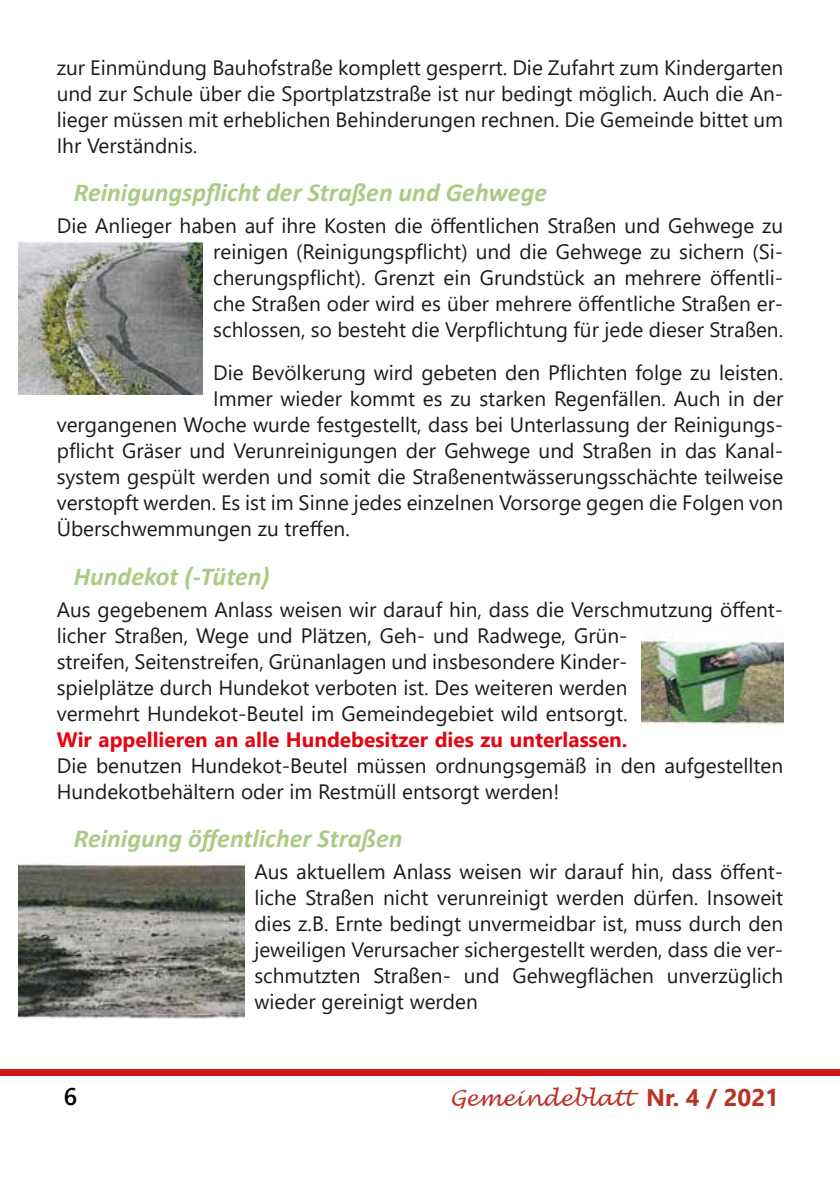
<style>
.page{position:relative;width:840px;height:1191px;background:#fff}
.page>*{position:absolute;margin:0;border:0;box-sizing:border-box;transform-origin:0 0}
.t1{font:italic 700 26px "Calibri";color:#a9cb85}
.t2{font:600 24px "Segoe UI";color:#000}
.t3{font:italic 22px "Lucida Handwriting";color:#b93325}
.t4{font:20.8px/26px "Segoe UI";color:#1b1b1a;text-align:justify}
.t5{font:700 20.8px "Segoe UI";color:#e30613}
.s1{font-family:"Segoe UI";font-weight:700;font-style:normal;font-size:24px}
</style>
<div class="page">
<div style="left:0;top:1069px;width:839px;height:6px;background:#cd1719"></div>
<img style="left:18px;top:241px;width:185px;height:153px">
<img style="left:641px;top:636px;width:141px;height:89px">
<img style="left:18px;top:863px;width:226px;height:155px">
<p class="t4" style="left:57px;top:52px;width:727px">zur Einmündung Bauhofstraße komplett gesperrt. Die Zufahrt zum Kindergarten und zur Schule über die Sportplatzstraße ist nur bedingt möglich. Auch die An&shy;lieger müssen mit erheblichen Behinderungen rechnen. Die Gemeinde bittet um Ihr Verständnis.</p>
<p class="t1" style="left:74px;top:174px;width:474px">Reinigungspflicht der Straßen und Gehwege</p>
<p class="t4" style="left:213px;top:211px;width:571px;text-indent:-156px">Die Anlieger haben auf ihre Kosten die öffentlichen Straßen und Gehwege zu reinigen (Reinigungspflicht) und die Gehwege zu sichern (Si&shy;cherungspflicht). Grenzt ein Grundstück an mehrere öffentli&shy;che Straßen oder wird es über mehrere öffentliche Straßen er&shy;schlossen, so besteht die Verpflichtung für jede dieser Straßen.</p>
<p class="t4" style="left:213px;top:358px;width:571px">Die Bevölkerung wird gebeten den Pflichten folge zu leisten.</p>
<p class="t4" style="left:213px;top:384px;width:571px">Immer wieder kommt es zu starken Regenfällen. Auch in der</p>
<p class="t4" style="left:57px;top:410px;width:727px">vergangenen Woche wurde festgestellt, dass bei Unterlassung der Reinigungs-</p>
<p class="t4" style="left:57px;top:436px;width:727px">pflicht Gräser und Verunreinigungen der Gehwege und Straßen in das Kanal-</p>
<p class="t4" style="left:57px;top:462px;width:727px">system gespült werden und somit die Straßenentwässerungsschächte teilweise</p>
<p class="t4" style="left:57px;top:488px;width:727px">verstopft werden. Es ist im Sinne jedes einzelnen Vorsorge gegen die Folgen von</p>
<p class="t4" style="left:57px;top:514px;width:294px">Überschwemmungen zu treffen.</p>
<p class="t1" style="left:74px;top:558px;width:197px">Hundekot (-Tüten)</p>
<p class="t4" style="left:57px;top:594px;width:727px;text-align:left">Aus gegebenem Anlass weisen wir darauf hin, dass die Verschmutzung öffent&shy;licher Straßen, Wege und Plätzen, Geh- und Radwege, Grün-<br>streifen, Seitenstreifen, Grünanlagen und insbesondere Kinder-<br>spielplätze durch Hundekot verboten ist. Des weiteren werden<br>vermehrt Hundekot-Beutel im Gemeindegebiet wild entsorgt.</p>
<p class="t5" style="left:57px;top:719px;width:572px">Wir appellieren an alle Hundebesitzer dies zu unterlassen.</p>
<p class="t4" style="left:57px;top:750px;width:727px">Die benutzen Hundekot-Beutel müssen ordnungsgemäß in den aufgestellten<br>Hundekotbehältern oder im Restmüll entsorgt werden!</p>
<p class="t1" style="left:74px;top:820px;width:330px">Reinigung öffentlicher Straßen</p>
<p class="t4" style="left:254px;top:856px;width:530px">Aus aktuellem Anlass weisen wir darauf hin, dass öffent&shy;liche Straßen nicht verunreinigt werden dürfen. Insoweit dies z.B. Ernte bedingt unvermeidbar ist, muss durch den jeweiligen Verursacher sichergestellt werden, dass die ver&shy;schmutzten Straßen- und Gehwegflächen unverzüglich wieder gereinigt werden</p>
<p class="t2" style="left:64px;top:1073px;width:15px">6</p>
<p class="t3" style="left:449px;top:1085px;width:330px">Gemeindeblatt <span class="s1">Nr. 4 / 2021</span></p>
</div>
